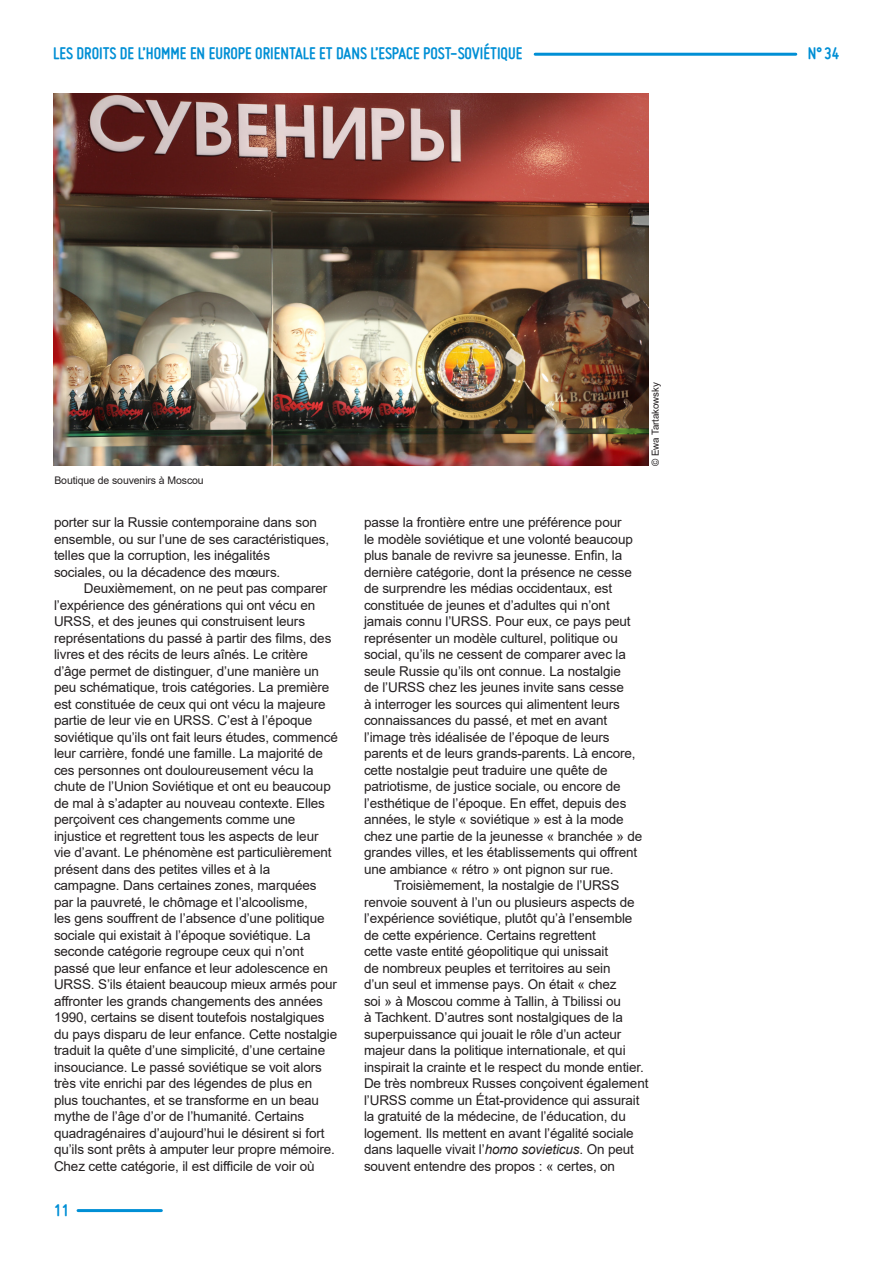
<style>
.page{position:relative;width:893px;height:1263px;background:#fff}
.page>*{position:absolute;margin:0;border:0;box-sizing:border-box;transform-origin:0 0}
.t1{font:700 18px "Miso";color:#008fd5}
._05Texte2{font:13.5px/16.5px "Arial";letter-spacing:-.01em;color:#231f20}
._05Texte2-2{font:10.5px "Arial";letter-spacing:-.01em;color:#231f20}
.t2{font:9.75px "Arial";letter-spacing:-.01em;color:#231f20}
.s1{font-style:italic}
</style>
<div class="page">
<hr style="left:535px;top:53px;width:261px;height:3px;background:#008fd5">
<hr style="left:78px;top:1209px;width:83px;height:3px;background:#008fd5">
<img style="left:54px;top:94px;width:595px;height:372px">
<h1 class="t1" style="left:53px;top:43px;width:471px">LES DROITS DE L’HOMME EN EUROPE ORIENTALE ET DANS L’ESPACE POST-SOVIÉTIQUE</h1>
<h1 class="t1" style="left:808px;top:43px;width:33px">N° 34</h1>
<p class="_05Texte2-2" style="left:54px;top:473px;width:151px">Boutique de souvenirs à Moscou</p>
<p class="_05Texte2" style="left:54px;top:514px;width:277px">porter sur la Russie contemporaine dans son ensemble, ou sur l’une de ses caractéristiques, telles que la corruption, les inégalités<br>sociales, ou la décadence des mœurs.</p>
<p class="_05Texte2" style="left:54px;top:580px;width:285px;text-indent:30px">Deuxièmement, on ne peut pas comparer l’expérience des générations qui ont vécu en URSS, et des jeunes qui construisent leurs représentations du passé à partir des films, des livres et des récits de leurs aînés. Le critère d’âge permet de distinguer, d’une manière un peu schématique, trois catégories. La première est constituée de ceux qui ont vécu la majeure partie de leur vie en URSS. C’est à l’époque soviétique qu’ils ont fait leurs études, commencé leur carrière, fondé une famille. La majorité de ces personnes ont douloureusement vécu la chute de l’Union Soviétique et ont eu beaucoup de mal à s’adapter au nouveau contexte. Elles perçoivent ces changements comme une injustice et regrettent tous les aspects de leur vie d’avant. Le phénomène est particulièrement présent dans des petites villes et à la campagne. Dans certaines zones, marquées par la pauvreté, le chômage et l’alcoolisme,<br>les gens souffrent de l’absence d’une politique sociale qui existait à l’époque soviétique. La seconde catégorie regroupe ceux qui n’ont passé que leur enfance et leur adolescence en URSS. S’ils étaient beaucoup mieux armés pour affronter les grands changements des années 1990, certains se disent toutefois nostalgiques du pays disparu de leur enfance. Cette nostalgie traduit la quête d’une simplicité, d’une certaine insouciance. Le passé soviétique se voit alors très vite enrichi par des légendes de plus en plus touchantes, et se transforme en un beau mythe de l’âge d’or de l’humanité. Certains quadragénaires d’aujourd’hui le désirent si fort qu’ils sont prêts à amputer leur propre mémoire.<br>Chez cette catégorie, il est difficile de voir où</p>
<h1 class="t1" style="left:54px;top:1199px;width:16px">11</h1>
<p class="t2" style="left:649px;top:466px;width:85px;rotate:-90deg">© Ewa Tartakowsky</p>
<p class="_05Texte2" style="left:364px;top:514px;width:280px">passe la frontière entre une préférence pour<br>le modèle soviétique et une volonté beaucoup plus banale de revivre sa jeunesse. Enfin, la dernière catégorie, dont la présence ne cesse de surprendre les médias occidentaux, est constituée de jeunes et d’adultes qui n’ont jamais connu l’URSS. Pour eux, ce pays peut représenter un modèle culturel, politique ou social, qu’ils ne cessent de comparer avec la seule Russie qu’ils ont connue. La nostalgie<br>de l’URSS chez les jeunes invite sans cesse<br>à interroger les sources qui alimentent leurs connaissances du passé, et met en avant l’image très idéalisée de l’époque de leurs parents et de leurs grands-parents. Là encore, cette nostalgie peut traduire une quête de patriotisme, de justice sociale, ou encore de l’esthétique de l’époque. En effet, depuis des années, le style « soviétique » est à la mode chez une partie de la jeunesse « branchée » de grandes villes, et les établissements qui offrent une ambiance « rétro » ont pignon sur rue.</p>
<p class="_05Texte2" style="left:364px;top:877px;width:286px;text-indent:30px">Troisièmement, la nostalgie de l’URSS renvoie souvent à l’un ou plusieurs aspects de l’expérience soviétique, plutôt qu’à l’ensemble de cette expérience. Certains regrettent<br>cette vaste entité géopolitique qui unissait<br>de nombreux peuples et territoires au sein<br>d’un seul et immense pays. On était « chez<br>soi » à Moscou comme à Tallin, à Tbilissi ou<br>à Tachkent. D’autres sont nostalgiques de la superpuissance qui jouait le rôle d’un acteur majeur dans la politique internationale, et qui inspirait la crainte et le respect du monde entier.<br>De très nombreux Russes conçoivent également l’URSS comme un État-providence qui assurait la gratuité de la médecine, de l’éducation, du logement. Ils mettent en avant l’égalité sociale dans laquelle vivait l’<span class="s1">homo sovieticus</span>. On peut souvent entendre des propos : « certes, on</p>
</div>
